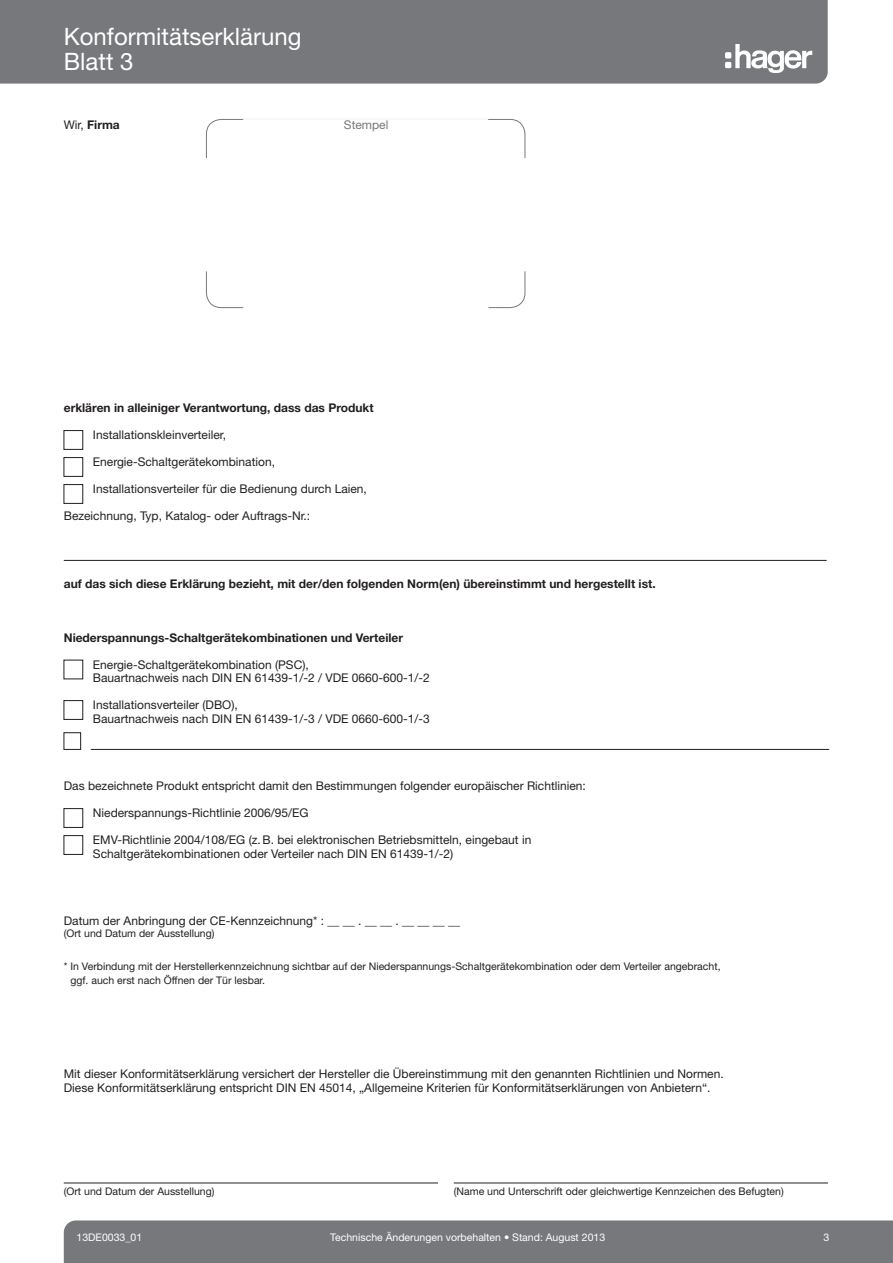
<style>
.page{position:relative;width:893px;height:1263px;background:#fff}
.page>*{position:absolute;margin:0;border:0;box-sizing:border-box;transform-origin:0 0}
.Helv__55__16_17_Kopf{font:24px "Helvetica Neue LT";color:#fff}
.t1{font:12px/13.5px "Helvetica Neue LT";color:#231f20}
.t2{font:700 12px "Helvetica Neue LT";color:#231f20}
.Helv_55___8_9_Pagini{font:12px "Helvetica Neue LT";color:#76787b}
.t3{font:10.5px/13.5px "Helvetica Neue LT";color:#231f20}
.Helv_55__07_08_Pagin{font:10.5px "Helvetica Neue LT";color:#fff}
.s1{font-weight:400}
</style>
<div class="page">
<div style="left:64px;top:1220px;width:829px;height:43px;background:#76787b"></div>
<div style="left:0;top:0;width:828px;height:84px;background:#76787b"></div>
<svg style="left:725px;top:44px;width:87px;height:30px"></svg>
<div style="left:64px;top:430px;width:19px;height:19px;border:1px solid #231f20"></div>
<div style="left:64px;top:457px;width:19px;height:19px;border:1px solid #231f20"></div>
<div style="left:64px;top:484px;width:19px;height:19px;border:1px solid #231f20"></div>
<hr style="left:64px;top:560px;width:763px;height:1px;background:#231f20">
<div style="left:64px;top:660px;width:19px;height:19px;border:1px solid #231f20"></div>
<div style="left:64px;top:700px;width:19px;height:19px;border:1px solid #231f20"></div>
<div style="left:64px;top:732px;width:17px;height:17px;border:1px solid #231f20"></div>
<hr style="left:91px;top:749px;width:738px;height:1px;background:#231f20">
<div style="left:64px;top:808px;width:19px;height:19px;border:1px solid #231f20"></div>
<div style="left:64px;top:835px;width:19px;height:19px;border:1px solid #231f20"></div>
<hr style="left:64px;top:1183px;width:374px;height:1px;background:#231f20">
<hr style="left:454px;top:1183px;width:374px;height:1px;background:#231f20">
<p class="Helv__55__16_17_Kopf" style="left:64px;top:22px;width:239px">Konformitätserklärung</p>
<p class="Helv__55__16_17_Kopf" style="left:64px;top:47px;width:71px">Blatt 3</p>
<p class="t2" style="left:64px;top:117px;width:57px"><span class="s1">Wir,</span> Firma</p>
<p class="Helv_55___8_9_Pagini" style="left:344px;top:117px;width:46px">Stempel</p>
<p class="t2" style="left:64px;top:400px;width:311px">erklären in alleiniger Verantwortung, dass das Produkt</p>
<p class="t1" style="left:93px;top:428px;width:135px">Installationskleinverteiler,</p>
<p class="t1" style="left:93px;top:455px;width:184px">Energie-Schaltgerätekombination,</p>
<p class="t1" style="left:93px;top:482px;width:276px">Installationsverteiler für die Bedienung durch Laien,</p>
<p class="t1" style="left:64px;top:509px;width:248px">Bezeichnung, Typ, Katalog- oder Auftrags-Nr.:</p>
<p class="t2" style="left:64px;top:576px;width:593px">auf das sich diese Erklärung bezieht, mit der/den folgenden Norm(en) übereinstimmt und hergestellt ist.</p>
<p class="t2" style="left:64px;top:630px;width:341px">Niederspannungs-Schaltgerätekombinationen und Verteiler</p>
<p class="t1" style="left:93px;top:657px;width:338px">Energie-Schaltgerätekombination (PSC),<br>Bauartnachweis nach DIN EN 61439-1/-2 / VDE 0660-600-1/-2</p>
<p class="t1" style="left:93px;top:698px;width:338px">Installationsverteiler (DBO),<br>Bauartnachweis nach DIN EN 61439-1/-3 / VDE 0660-600-1/-3</p>
<p class="t1" style="left:64px;top:779px;width:524px">Das bezeichnete Produkt entspricht damit den Bestimmungen folgender europäischer Richtlinien:</p>
<p class="t1" style="left:93px;top:806px;width:217px">Niederspannungs-Richtlinie 2006/95/EG</p>
<p class="t1" style="left:93px;top:833px;width:440px">EMV-Richtlinie 2004/108/EG (z.B. bei elektronischen Betriebsmitteln, eingebaut in<br>Schaltgerätekombinationen oder Verteiler nach DIN EN 61439-1/-2)</p>
<p class="t1" style="left:64px;top:914px;width:398px">Datum der Anbringung der CE-Kennzeichnung* : __ __ . __ __ . __ __ __ __</p>
<p class="t3" style="left:64px;top:926px;width:152px">(Ort und Datum der Ausstellung)</p>
<p class="t3" style="left:70px;top:959px;width:652px;text-indent:-7px">* In Verbindung mit der Herstellerkennzeichnung sichtbar auf der Niederspannungs-Schaltgerätekombination oder dem Verteiler angebracht, ggf. auch erst nach Öffnen der Tür lesbar.</p>
<p class="t1" style="left:64px;top:1067px;width:661px">Mit dieser Konformitätserklärung versichert der Hersteller die Übereinstimmung mit den genannten Richtlinien und Normen.</p>
<p class="t1" style="left:64px;top:1080px;width:648px">Diese Konformitätserklärung entspricht DIN EN 45014, „Allgemeine Kriterien für Konformitätserklärungen von Anbietern“.</p>
<p class="t3" style="left:64px;top:1184px;width:152px">(Ort und Datum der Ausstellung)</p>
<p class="t3" style="left:454px;top:1184px;width:331px">(Name und Unterschrift oder gleichwertige Kennzeichen des Befugten)</p>
<p class="Helv_55__07_08_Pagin" style="left:77px;top:1231px;width:67px">13DE0033_01</p>
<p class="Helv_55__07_08_Pagin" style="left:330px;top:1231px;width:276px">Technische Änderungen vorbehalten • Stand: August 2013</p>
<p class="Helv_55__07_08_Pagin" style="left:823px;top:1231px;width:7px">3</p>
</div>
